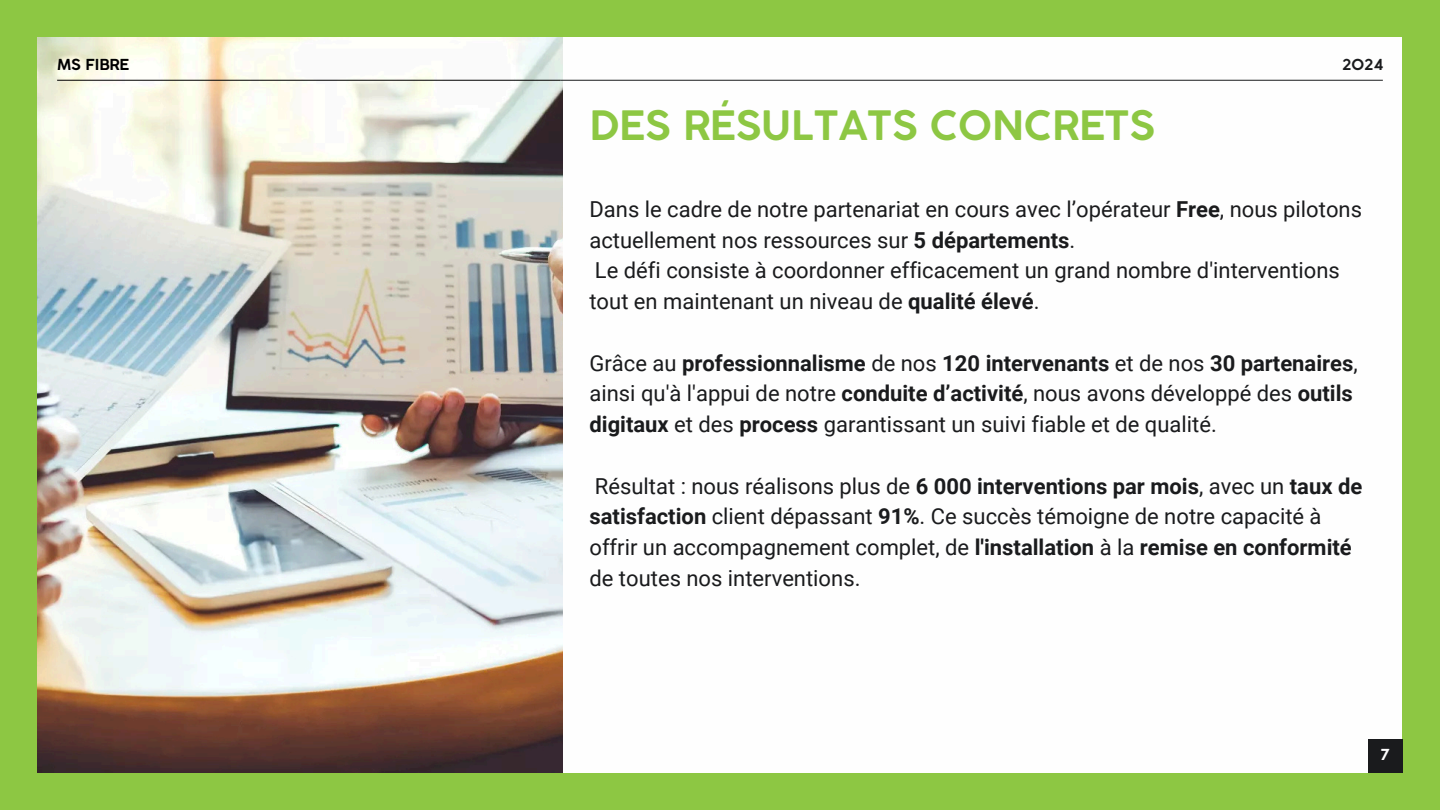
<style>
.page{position:relative;width:1440px;height:810px;background:#8dc743}
.page>*{position:absolute;margin:0;border:0;box-sizing:border-box;transform-origin:0 0}
.t1{font:700 40px "Coco Gothic";color:#8dc743}
.t2{font:22px/30.8px "Roboto";color:#1a1b1d}
.t3{font:700 15px "Coco Gothic";color:#000}
.t4{font:700 15px "Coco Gothic";color:#1a1b1d}
.t5{font:700 15px "Coco Gothic";color:#fff}
.s1{font-weight:700}
</style>
<div class="page">
<div style="left:38px;top:37px;width:1364px;height:736px;background:#fefefe"></div>
<img style="left:38px;top:37px;width:525px;height:736px">
<div style="left:1368px;top:739px;width:34px;height:34px;background:#1a1b1d"></div>
<hr style="left:57px;top:80px;width:503px;height:1px;background:#000">
<hr style="left:560px;top:80px;width:823px;height:1px;background:#1a1b1d">
<p class="t3" style="left:57px;top:59px;width:74px">MS FIBRE</p>
<h1 class="t4" style="left:1342px;top:59px;width:42px">2024</h1>
<h2 class="t1" style="left:589px;top:110px;width:567px">DES RÉSULTATS CONCRETS</h2>
<h2 class="t2" style="left:589px;top:194px;width:774px">Dans le cadre de notre partenariat en cours avec l’opérateur <span class="s1">Free</span>, nous pilotons actuellement nos ressources sur <span class="s1">5 départements</span>.<br>Le défi consiste à coordonner efficacement un grand nombre d'interventions tout en maintenant un niveau de <span class="s1">qualité élevé</span>.</h2>
<h2 class="t2" style="left:589px;top:348px;width:770px">Grâce au <span class="s1">professionnalisme</span> de nos <span class="s1">120 intervenants</span> et de nos <span class="s1">30 partenaires</span>, ainsi qu'à l'appui de notre <span class="s1">conduite d’activité</span>, nous avons développé des <span class="s1">outils digitaux</span> et des <span class="s1">process</span> garantissant un suivi fiable et de qualité.</h2>
<p class="t2" style="left:589px;top:471px;width:774px">Résultat : nous réalisons plus de <span class="s1">6 000 interventions par mois</span>, avec un <span class="s1">taux de satisfaction</span> client dépassant <span class="s1">91%</span>. Ce succès témoigne de notre capacité à offrir un accompagnement complet, de <span class="s1">l'installation</span> à la <span class="s1">remise en conformité </span>de toutes nos interventions.</p>
<p class="t5" style="left:1381px;top:749px;width:10px">7</p>
</div>
